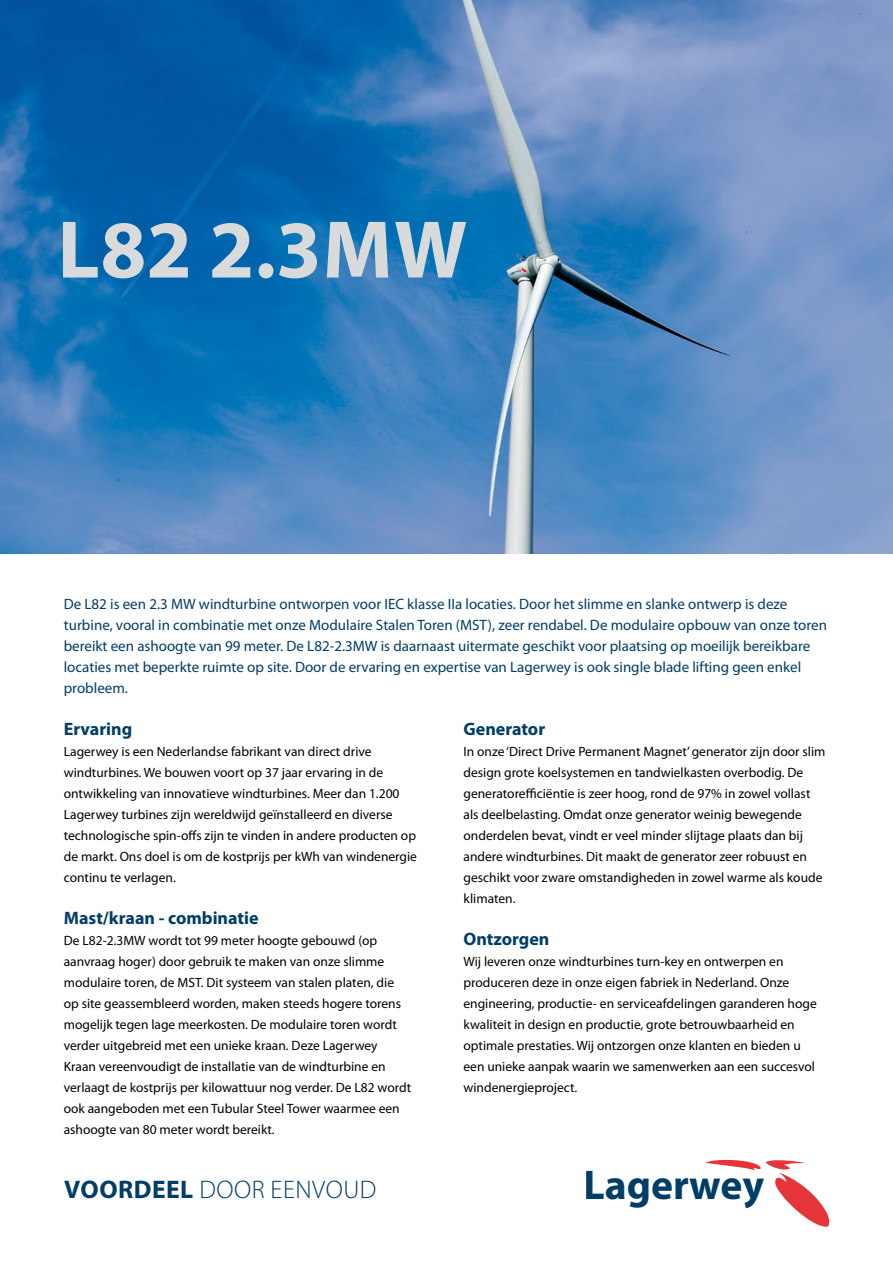
<style>
.page{position:relative;width:893px;height:1263px;background:#fff}
.page>*{position:absolute;margin:0;border:0;box-sizing:border-box;transform-origin:0 0}
.t1{font:700 82.5px "Myriad Pro";letter-spacing:.01em;color:#d9dadb}
.t2{font:700 41.7px "Myriad Pro";color:#003d67}
.t3{font:300 25.5px "Myriad Pro";letter-spacing:.02em;color:#003d67}
.t4{font:700 18px "Myriad Pro";color:#003d67}
.t5{font:15px/21px "Myriad Pro";color:#003d67}
.t6{font:13.5px/21px "Myriad Pro";color:#000}
.s1{font-weight:700}
</style>
<div class="page">
<svg style="left:705px;top:1160px;width:124px;height:67px"></svg>
<img style="left:0;top:0;width:893px;height:554px">
<h1 class="t1" style="left:57px;top:196px;width:411px">L82 2.3MW</h1>
<p class="t5" style="left:64px;top:593px;width:765px">De L82 is een 2.3 MW windturbine ontworpen voor IEC klasse IIa locaties. Door het slimme en slanke ontwerp is deze turbine, vooral in combinatie met onze Modulaire Stalen Toren (MST), zeer rendabel. De modulaire opbouw van onze toren bereikt een ashoogte van 99 meter. De L82-2.3MW is daarnaast uitermate geschikt voor plaatsing op moeilijk bereikbare locaties met beperkte ruimte op site. Door de ervaring en expertise van Lagerwey is ook single blade lifting geen enkel probleem.</p>
<h3 class="t4" style="left:64px;top:717px;width:70px">Ervaring</h3>
<p class="t6" style="left:64px;top:741px;width:355px">Lagerwey is een Nederlandse fabrikant van direct drive windturbines. We bouwen voort op 37 jaar ervaring in de ontwikkeling van innovatieve windturbines. Meer dan 1.200<br>Lagerwey turbines zijn wereldwijd geïnstalleerd en diverse technologische spin-offs zijn te vinden in andere producten op de markt. Ons doel is om de kostprijs per kWh van windenergie continu te verlagen.</p>
<h3 class="t4" style="left:64px;top:906px;width:196px">Mast/kraan - combinatie</h3>
<p class="t6" style="left:64px;top:930px;width:349px">De L82-2.3MW wordt tot 99 meter hoogte gebouwd (op aanvraag hoger) door gebruik te maken van onze slimme modulaire toren, de MST. Dit systeem van stalen platen, die op site geassembleerd worden, maken steeds hogere torens mogelijk tegen lage meerkosten. De modulaire toren wordt verder uitgebreid met een unieke kraan. Deze Lagerwey Kraan vereenvoudigt de installatie van de windturbine en verlaagt de kostprijs per kilowattuur nog verder. De L82 wordt ook aangeboden met een Tubular Steel Tower waarmee een ashoogte van 80 meter wordt bereikt.</p>
<h3 class="t3" style="left:64px;top:1174px;width:314px"><span class="s1">VOORDEEL</span> DOOR EENVOUD</h3>
<h3 class="t4" style="left:463px;top:717px;width:83px">Generator</h3>
<p class="t6" style="left:463px;top:741px;width:363px">In onze ‘Direct Drive Permanent Magnet’ generator zijn door slim design grote koelsystemen en tandwielkasten overbodig. De generatorefficiëntie is zeer hoog, rond de 97% in zowel vollast als deelbelasting. Omdat onze generator weinig bewegende onderdelen bevat, vindt er veel minder slijtage plaats dan bij andere windturbines. Dit maakt de generator zeer robuust en geschikt voor zware omstandigheden in zowel warme als koude klimaten.</p>
<h3 class="t4" style="left:463px;top:927px;width:88px">Ontzorgen</h3>
<p class="t6" style="left:463px;top:951px;width:355px">Wij leveren onze windturbines turn-key en ontwerpen en produceren deze in onze eigen fabriek in Nederland. Onze engineering, productie- en serviceafdelingen garanderen hoge kwaliteit in design en productie, grote betrouwbaarheid en optimale prestaties. Wij ontzorgen onze klanten en bieden u een unieke aanpak waarin we samenwerken aan een succesvol windenergieproject.</p>
<h2 class="t2" style="left:583px;top:1158px;width:182px">Lagerwey</h2>
</div>
